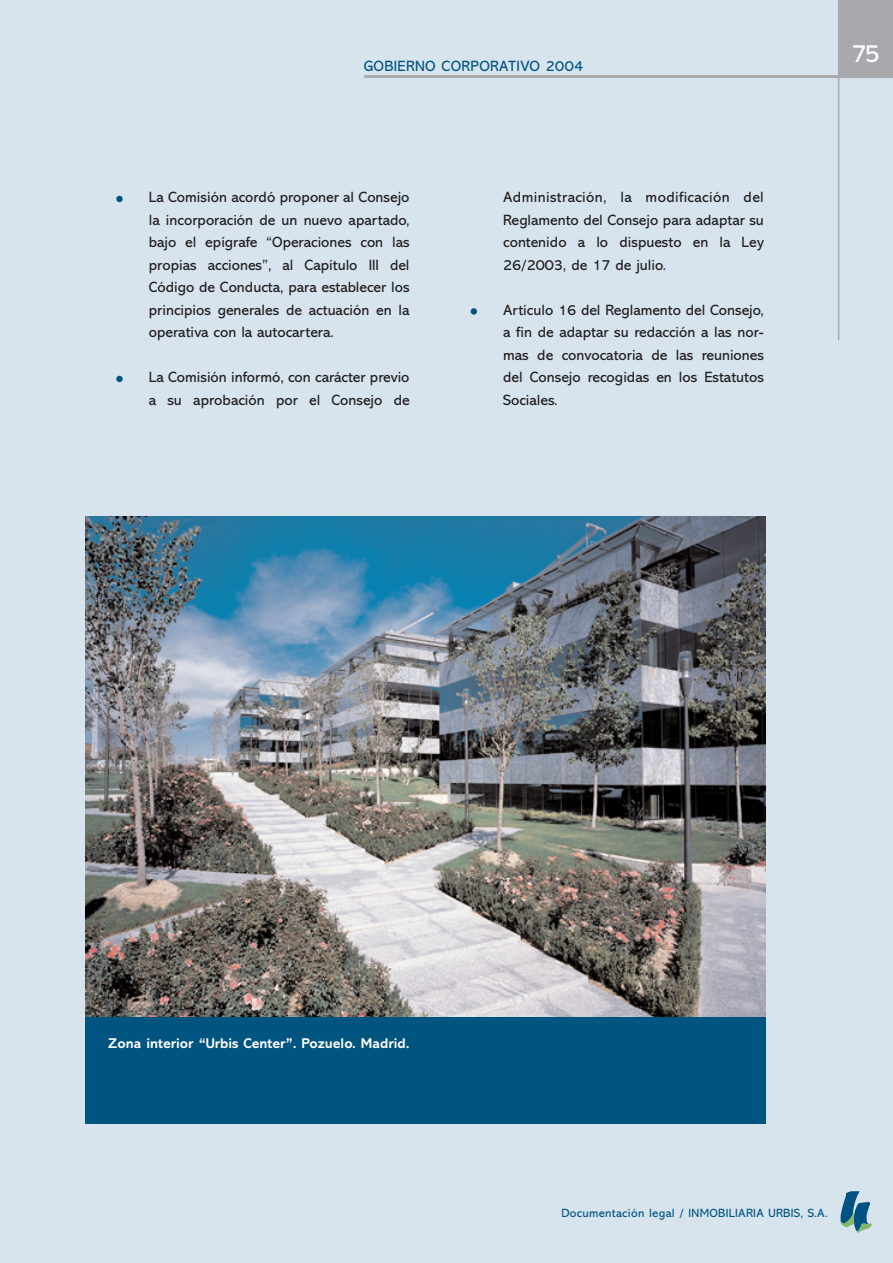
<style>
.page{position:relative;width:893px;height:1263px;background:#d7e4ee}
.page>*{position:absolute;margin:0;border:0;box-sizing:border-box;transform-origin:0 0}
.t1{font:25.5px "Abadi";color:#fff}
.t2{font:15px/22.5px "Abadi";color:#231f20;text-align:justify}
.t3{font:15px "Abadi";letter-spacing:.025em;color:#005480}
.t4{font:700 14.25px "Abadi";color:#fff}
.t5{font:12px "Abadi";letter-spacing:.025em;color:#005480}
</style>
<div class="page">
<div style="left:839px;top:0;width:54px;height:76px;background:#a8a9ad"></div>
<hr style="left:364px;top:75px;width:529px;height:3px;background:#a8a9ad">
<hr style="left:838px;top:0;width:1px;height:340px;background:#a8a9ad">
<svg style="left:841px;top:1191px;width:31px;height:41px"></svg>
<div style="left:471px;top:308px;width:6px;height:7px;background:#005480;border-radius:50%"></div>
<div style="left:116px;top:376px;width:7px;height:6px;background:#005480;border-radius:50%"></div>
<div style="left:116px;top:196px;width:7px;height:6px;background:#005480;border-radius:50%"></div>
<img style="left:85px;top:516px;width:680px;height:501px">
<div style="left:85px;top:1017px;width:680px;height:106px;background:#005480"></div>
<p class="t3" style="left:364px;top:61px;width:221px">GOBIERNO CORPORATIVO 2004</p>
<p class="t2" style="left:149px;top:187px;width:262px">La Comisión acordó proponer al Consejo la incorporación de un nuevo apartado, bajo el epígrafe “Operaciones con las propias acciones”, al Capítulo III del Código de Conducta, para establecer los principios generales de actuación en la operativa con la autocartera.</p>
<p class="t2" style="left:149px;top:367px;width:262px">La Comisión informó, con carácter previo a su aprobación por el Consejo de</p>
<p class="t2" style="left:503px;top:187px;width:262px">Administración, la modificación del Reglamento del Consejo para adaptar su contenido a lo dispuesto en la Ley 26/2003, de 17 de julio.</p>
<p class="t2" style="left:503px;top:300px;width:262px">Artículo 16 del Reglamento del Consejo, a fin de adaptar su redacción a las nor&shy;mas de convocatoria de las reuniones del Consejo recogidas en los Estatutos Sociales.</p>
<h1 class="t1" style="left:851px;top:44px;width:30px">75</h1>
<p class="t4" style="left:108px;top:1038px;width:303px">Zona interior “Urbis Center”. Pozuelo. Madrid.</p>
<p class="t5" style="left:561px;top:1209px;width:268px">Documentación legal / INMOBILIARIA URBIS, S.A.</p>
</div>
